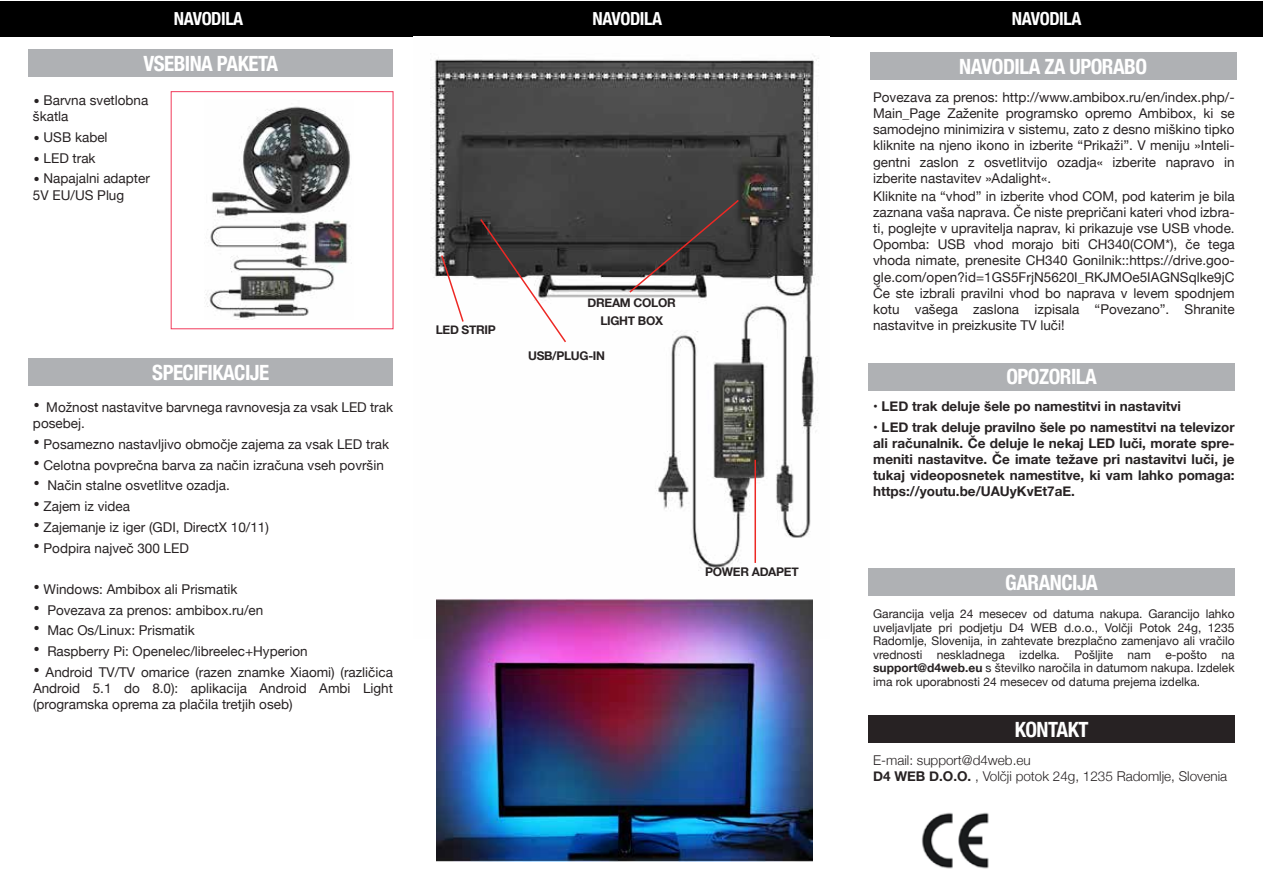
<style>
.page{position:relative;width:1263px;height:893px;background:#fff}
.page>*{position:absolute;margin:0;border:0;box-sizing:border-box;transform-origin:0 0}
.t1{font:700 condensed 21px "Helvetica Neue";letter-spacing:-.025em;color:#fff}
.t2{font:700 condensed 18px "Helvetica Neue";letter-spacing:-.025em;color:#fff}
.t3{font:13.5px/16.2px "Helvetica Neue";color:#272223}
.t4{font:700 13.5px/16.2px "Helvetica Neue";color:#272223;text-align:justify}
.t5{font:300 13.5px/16.5px "Helvetica Neue";color:#272223}
.t6{font:12px/13.5px "Helvetica Neue";color:#272223;text-align:justify}
.t7{font:700 12px/18px "Helvetica Neue";letter-spacing:-.025em;color:#272223;text-align:center}
.s1{font-size:19.5px}
.s2{font-weight:700}
</style>
<div class="page">
<div style="left:171px;top:91px;width:222px;height:238px;border:1px solid #f13b5b"></div>
<div style="left:0;top:1px;width:1262px;height:36px;background:#000"></div>
<img style="left:205px;top:106px;width:147px;height:213px">
<img style="left:430px;top:56px;width:389px;height:583px">
<img style="left:437px;top:599px;width:375px;height:262px">
<svg style="left:479px;top:217px;width:89px;height:127px"></svg>
<hr style="left:754px;top:460px;width:2px;height:103px;background:#ed2824">
<svg style="left:440px;top:254px;width:25px;height:69px"></svg>
<svg style="left:628px;top:198px;width:112px;height:96px;background:#575353"></svg>
<img style="left:921px;top:812px;width:68px;height:57px">
<div style="left:868px;top:716px;width:366px;height:27px;background:#272223"></div>
<div style="left:868px;top:569px;width:366px;height:27px;background:#afb1b4"></div>
<div style="left:28px;top:50px;width:365px;height:27px;background:#afb1b4"></div>
<div style="left:28px;top:359px;width:365px;height:27px;background:#afb1b4"></div>
<div style="left:868px;top:363px;width:366px;height:27px;background:#afb1b4"></div>
<div style="left:870px;top:52px;width:366px;height:27px;background:#afb1b4"></div>
<h2 class="t2" style="left:174px;top:4px;width:71px">NAVODILA</h2>
<h2 class="t2" style="left:592px;top:4px;width:71px">NAVODILA</h2>
<h2 class="t2" style="left:1012px;top:4px;width:71px">NAVODILA</h2>
<h1 class="t1" style="left:143px;top:46px;width:136px">VSEBINA PAKETA</h1>
<p class="t3" style="left:33px;top:93px;width:117px"><span class="s1">•</span> Barvna svetlobna škatla</p>
<p class="t3" style="left:33px;top:130px;width:76px"><span class="s1">•</span> USB kabel</p>
<p class="t3" style="left:33px;top:151px;width:64px"><span class="s1">•</span> LED trak</p>
<p class="t3" style="left:33px;top:171px;width:118px"><span class="s1">•</span> Napajalni adapter<br>5V EU/US Plug</p>
<p class="t7" style="left:436px;top:321px;width:62px">LED STRIP</p>
<p class="t7" style="left:588px;top:294px;width:90px">DREAM COLOR<br>LIGHT BOX</p>
<p class="t7" style="left:528px;top:347px;width:79px">USB/PLUG-IN</p>
<h1 class="t1" style="left:959px;top:49px;width:189px">NAVODILA ZA UPORABO</h1>
<p class="t3" style="left:873px;top:90px;width:363px;text-align:justify">Povezava za prenos: http://www.ambibox.ru/en/index.php/- Main_Page Zaženite programsko opremo Ambibox, ki se samodejno minimizira v sistemu, zato z desno miškino tipko kliknite na njeno ikono in izberite “Prikaži”. V meniju »Inteli&shy;gentni zaslon z osvetlitvijo ozadja« izberite napravo in izberite nastavitev »Adalight«.</p>
<p class="t3" style="left:873px;top:188px;width:363px;text-align:justify">Kliknite na “vhod” in izberite vhod COM, pod katerim je bila zaznana vaša naprava. Če niste prepričani kateri vhod izbra&shy;ti, poglejte v upravitelja naprav, ki prikazuje vse USB vhode.<br>Opomba: USB vhod morajo biti CH340(COM*), če tega vhoda nimate, prenesite CH340 Gonilnik::https://drive.goo&shy;gle.com/open?id=1GS5FrjN5620I_RKJMOe5IAGNSqlke9jC Če ste izbrali pravilni vhod bo naprava v levem spodnjem kotu vašega zaslona izpisala “Povezano”. Shranite nastavitve in preizkusite TV luči!</p>
<h1 class="t1" style="left:152px;top:355px;width:118px">SPECIFIKACIJE</h1>
<h1 class="t1" style="left:1006px;top:359px;width:92px">OPOZORILA</h1>
<p class="t3" style="left:33px;top:400px;width:362px"><span class="s1">•</span> Možnost nastavitve barvnega ravnovesja za vsak LED trak posebej.</p>
<p class="t3" style="left:33px;top:437px;width:358px"><span class="s1">•</span> Posamezno nastavljivo območje zajema za vsak LED trak</p>
<p class="t3" style="left:33px;top:458px;width:352px"><span class="s1">•</span> Celotna povprečna barva za način izračuna vseh površin</p>
<p class="t3" style="left:33px;top:478px;width:198px"><span class="s1">•</span> Način stalne osvetlitve ozadja.</p>
<p class="t3" style="left:33px;top:499px;width:99px"><span class="s1">•</span> Zajem iz videa</p>
<p class="t3" style="left:33px;top:520px;width:237px"><span class="s1">•</span> Zajemanje iz iger (GDI, DirectX 10/11)</p>
<p class="t3" style="left:33px;top:540px;width:157px"><span class="s1">•</span> Podpira največ 300 LED</p>
<p class="t3" style="left:33px;top:582px;width:206px"><span class="s1">•</span> Windows: Ambibox ali Prismatik</p>
<p class="t3" style="left:33px;top:602px;width:232px"><span class="s1">•</span> Povezava za prenos: ambibox.ru/en</p>
<p class="t3" style="left:33px;top:623px;width:163px"><span class="s1">•</span> Mac Os/Linux: Prismatik</p>
<p class="t3" style="left:33px;top:644px;width:276px"><span class="s1">•</span> Raspberry Pi: Openelec/libreelec+Hyperion</p>
<p class="t3" style="left:33px;top:665px;width:362px;text-align:justify"><span class="s1">•</span> Android TV/TV omarice (razen znamke Xiaomi) (različica Android 5.1 do 8.0): aplikacija Android Ambi Light (programska oprema za plačila tretjih oseb)</p>
<p class="t7" style="left:705px;top:563px;width:95px">POWER ADAPET</p>
<p class="t4" style="left:873px;top:398px;width:309px">• LED trak deluje šele po namestitvi in nastavitvi</p>
<p class="t4" style="left:873px;top:419px;width:363px">• LED trak deluje pravilno šele po namestitvi na televizor ali računalnik. Če deluje le nekaj LED luči, morate spre&shy;meniti nastavitve. Če imate težave pri nastavitvi luči, je tukaj videoposnetek namestitve, ki vam lahko pomaga: https://youtu.be/UAUyKvEt7aE.</p>
<h1 class="t1" style="left:1005px;top:565px;width:94px">GARANCIJA</h1>
<p class="t6" style="left:873px;top:608px;width:363px">Garancija velja 24 mesecev od datuma nakupa. Garancijo lahko uveljavljate pri podjetju D4 WEB d.o.o., Volčji Potok 24g, 1235<br>Radomlje, Slovenija, in zahtevate brezplačno zamenjavo ali vračilo vrednosti neskladnega izdelka. Pošljite nam e-pošto na <span class="s2">support@d4web.eu</span> s številko naročila in datumom nakupa. Izdelek ima rok uporabnosti 24 mesecev od datuma prejema izdelka.</p>
<h1 class="t1" style="left:1015px;top:712px;width:75px">KONTAKT</h1>
<p class="t5" style="left:873px;top:751px;width:356px">E-mail: support@d4web.eu<br><span class="s2">D4 WEB D.O.O.</span> , Volčji potok 24g, 1235 Radomlje, Slovenia</p>
</div>
